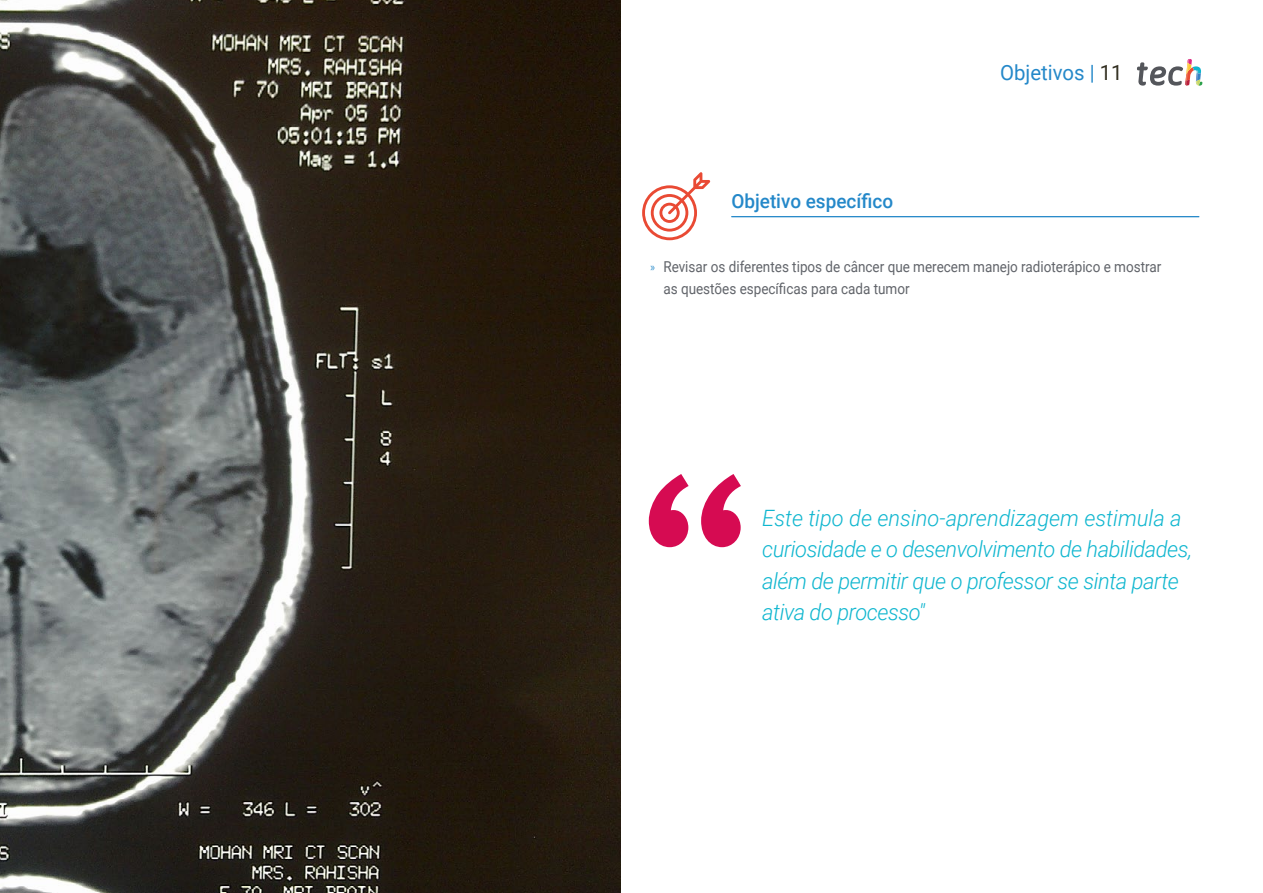
<style>
.page{position:relative;width:1263px;height:893px;background:#fff}
.page>*{position:absolute;margin:0;border:0;box-sizing:border-box;transform-origin:0 0}
.Destacados{font:italic 300 22.5px/31.5px "Roboto";letter-spacing:-.02em;color:#0fb6cf}
.Sección___Pag{font:21px "Roboto";color:#2488c9}
.Subtítulo_Pag{font:500 19.5px "Roboto";color:#2488c9}
.t1{font:15px/22.5px "Roboto";color:#61646a;scale:.9 1}
.s1{color:#312e20}
.s2{font-family:"Myriad Pro";font-size:12px;color:#2488c9}
</style>
<div class="page">
<svg style="left:642px;top:172px;width:68px;height:68px"></svg>
<hr style="left:731px;top:216px;width:468px;height:1px;background:#2488c9">
<svg style="left:1137px;top:59px;width:65px;height:27px"></svg>
<img style="left:0;top:0;width:621px;height:893px">
<svg style="left:649px;top:474px;width:92px;height:73px"></svg>
<p class="Subtítulo_Pag" style="left:731px;top:188px;width:163px">Objetivo específico</p>
<p class="Sección___Pag" style="left:1000px;top:57px;width:124px">Objetivos | <span class="s1">11</span></p>
<p class="t1" style="left:663px;top:255px;width:555px;text-indent:-13px"><span class="s2">»</span> Revisar os diferentes tipos de câncer que merecem manejo radioterápico e mostrar as questões específicas para cada tumor</p>
<p class="Destacados" style="left:762px;top:501px;width:432px">Este tipo de ensino-aprendizagem estimula a curiosidade e o desenvolvimento de habilidades, além de permitir que o professor se sinta parte ativa do processo"</p>
</div>
